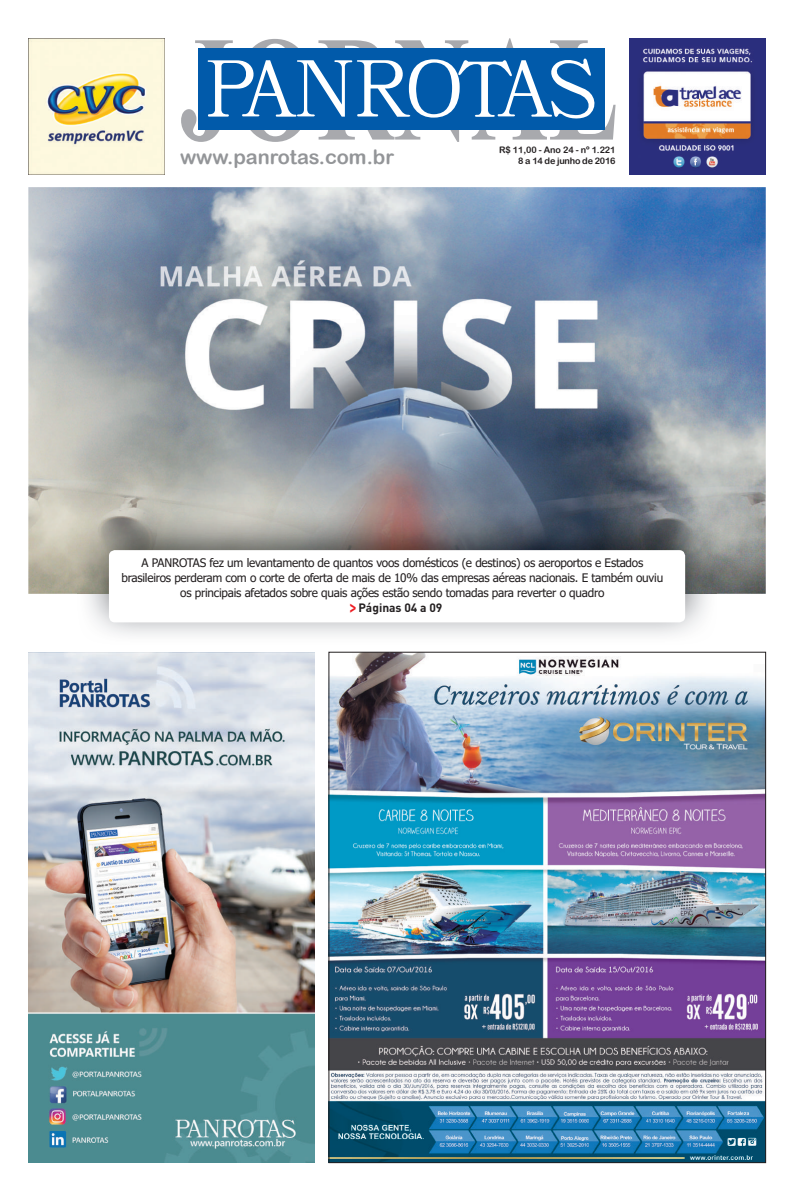
<style>
.page{position:relative;width:794px;height:1191px;background:#fff}
.page>*{position:absolute;margin:0;border:0;box-sizing:border-box;transform-origin:0 0}
.t1{font:20px "Arial Rounded MT Bold";color:#939598}
.t2{font:700 12px "DIN";color:#231f20}
.t3{font:11.8px/15.1px "Tahoma";letter-spacing:-.02em;color:#231f20;text-align:center}
.t4{font:9px "Arial Rounded MT Bold";letter-spacing:-.025em;color:#231f20}
.s1{font-family:"Arial Rounded MT Bold";font-weight:400;font-size:16.5px;color:#ee1d23}
</style>
<div class="page">
<img style="left:28px;top:652px;width:287px;height:510px">
<img style="left:331px;top:654px;width:432px;height:506px">
<img style="left:28px;top:187px;width:737px;height:407px">
<svg style="left:181px;top:38px;width:434px;height:104px"></svg>
<div style="left:198px;top:49px;width:406px;height:81px;background:#015aaa"></div>
<svg style="left:207px;top:58px;width:388px;height:61px"></svg>
<img style="left:629px;top:38px;width:136px;height:136px">
<img style="left:28px;top:38px;width:136px;height:136px">
<img style="left:77px;top:508px;width:640px;height:127px">
<div style="left:109px;top:550px;width:576px;height:72px;background:#fff;border-radius:6px"></div>
<p class="t4" style="left:499px;top:145px;width:118px">R$ 11,00 - Ano 24 - nº 1.221</p>
<h1 class="t1" style="left:180px;top:146px;width:216px">www.panrotas.com.br</h1>
<p class="t4" style="left:518px;top:156px;width:99px">8 a 14 de junho de 2016</p>
<p class="t3" style="left:121px;top:555px;width:543px">A PANROTAS fez um levantamento de quantos voos domésticos (e destinos) os aeroportos e Estados brasileiros perderam com o corte de oferta de mais de 10% das empresas aéreas nacionais. E também ouviu os principais afetados sobre quais ações estão sendo tomadas para reverter o quadro</p>
<p class="t2" style="left:350px;top:600px;width:94px"><span class="s1">&gt;</span> Páginas 04 a 09</p>
</div>
